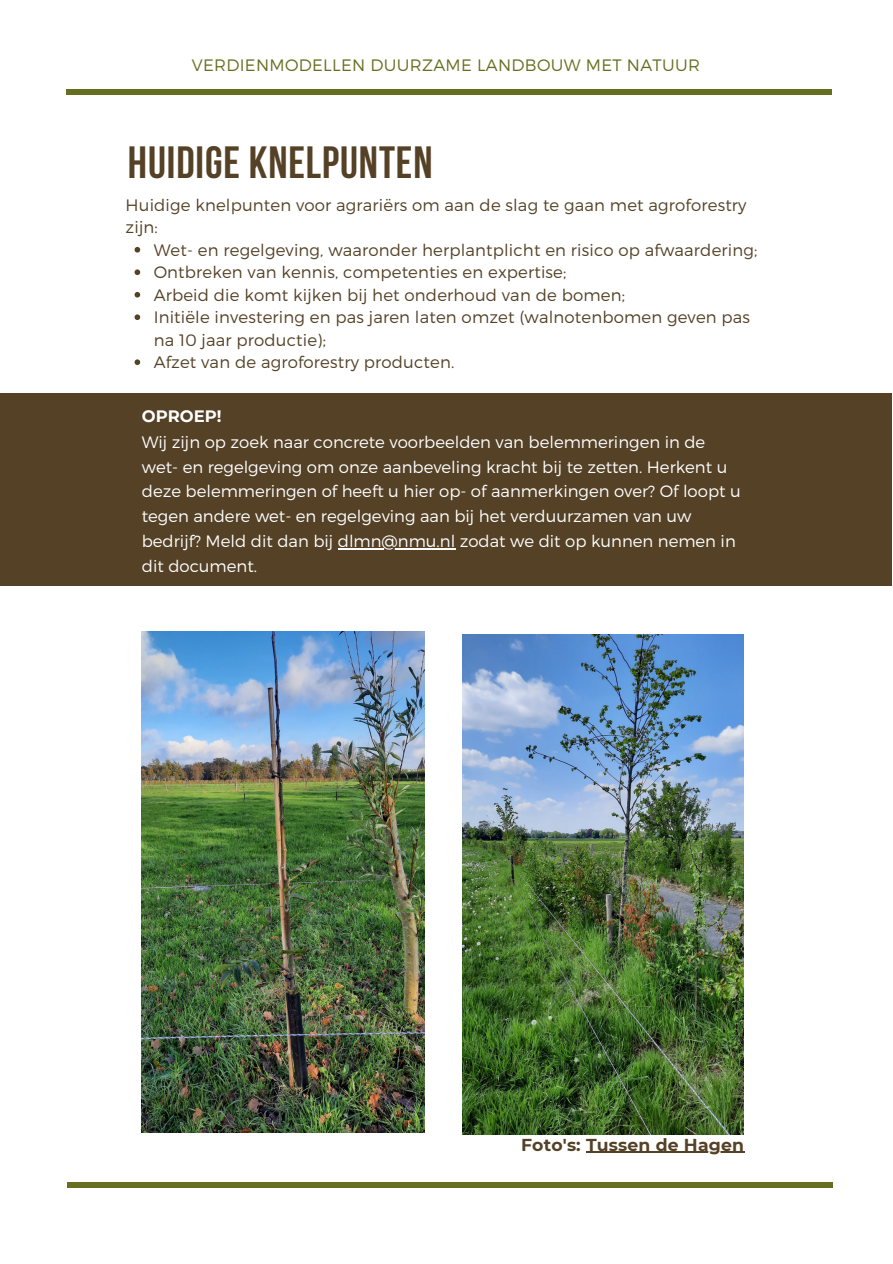
<style>
.page{position:relative;width:893px;height:1264px;background:#fff}
.page>*{position:absolute;margin:0;border:0;box-sizing:border-box;transform-origin:0 0}
.t1{font:700 45px "Bebas Neue";letter-spacing:.02em;color:#544126}
.t2{font:700 17.25px "Montserrat";letter-spacing:.01em;color:#544126}
.t3{font:300 16.5px/22.5px "Montserrat";letter-spacing:.01em;color:#544126}
.t4{font:300 16.5px/24.8px "Montserrat";color:#fff}
.t5{font:300 16.5px "Montserrat";letter-spacing:.02em;color:#656f1f}
.t6{font:700 16.5px "Montserrat";color:#fff}
</style>
<div class="page">
<div style="left:66px;top:89px;width:765px;height:6px;background:#656f1f"></div>
<div style="left:67px;top:1181px;width:765px;height:6px;background:#656f1f"></div>
<div style="left:0;top:393px;width:891px;height:192px;background:#544126"></div>
<img style="left:142px;top:631px;width:282px;height:501px">
<img style="left:462px;top:634px;width:282px;height:500px">
<svg style="left:134px;top:247px;width:6px;height:5px"></svg>
<svg style="left:134px;top:269px;width:6px;height:6px"></svg>
<svg style="left:134px;top:292px;width:6px;height:5px"></svg>
<svg style="left:134px;top:314px;width:6px;height:6px"></svg>
<svg style="left:134px;top:359px;width:6px;height:6px"></svg>
<hr style="left:338px;top:548px;width:117px;height:1px;background:#fff">
<hr style="left:586px;top:1151px;width:158px;height:1px;background:#544126">
<p class="t5" style="left:192px;top:54px;width:509px">VERDIENMODELLEN DUURZAME LANDBOUW MET NATUUR</p>
<h1 class="t1" style="left:128px;top:144px;width:306px">HUIDIGE KNELPUNTEN</h1>
<p class="t3" style="left:125px;top:193px;width:622px">Huidige knelpunten voor agrariërs om aan de slag te gaan met agroforestry zijn:</p>
<p class="t3" style="left:154px;top:238px;width:605px">Wet- en regelgeving, waaronder herplantplicht en risico op afwaardering; Ontbreken van kennis, competenties en expertise;<br>Arbeid die komt kijken bij het onderhoud van de bomen;<br>Initiële investering en pas jaren laten omzet (walnotenbomen geven pas na 10 jaar productie);<br>Afzet van de agroforestry producten.</p>
<p class="t6" style="left:142px;top:406px;width:81px">OPROEP!</p>
<p class="t4" style="left:142px;top:429px;width:600px">Wij zijn op zoek naar concrete voorbeelden van belemmeringen in de wet- en regelgeving om onze aanbeveling kracht bij te zetten. Herkent u deze belemmeringen of heeft u hier op- of aanmerkingen over? Of loopt u tegen andere wet- en regelgeving aan bij het verduurzamen van uw bedrijf? Meld dit dan bij dlmn@nmu.nl zodat we dit op kunnen nemen in dit document.</p>
<p class="t2" style="left:521px;top:1133px;width:224px">Foto's: Tussen de Hagen</p>
</div>
